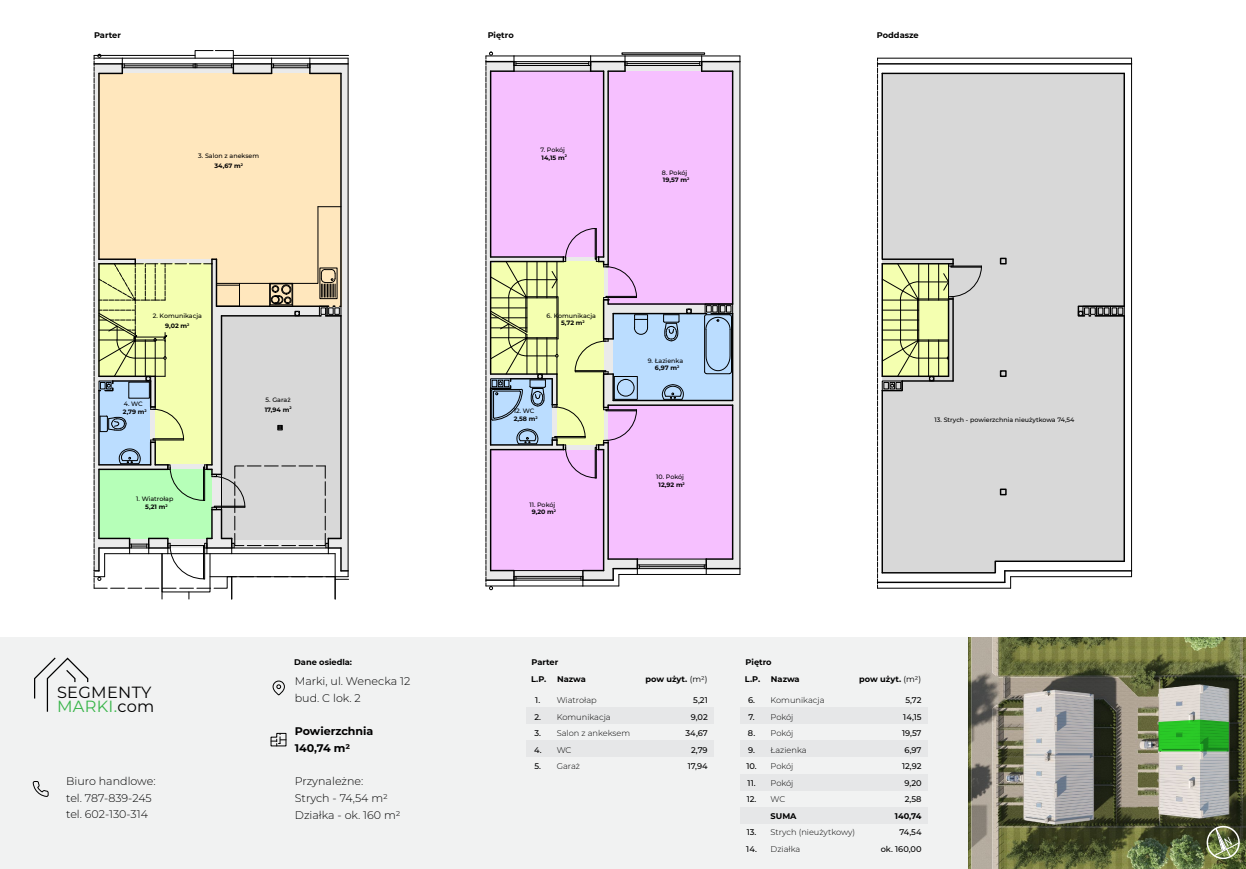
<style>
.page{position:relative;width:1246px;height:869px;background:#fff}
.page>*{position:absolute;margin:0;border:0;box-sizing:border-box;transform-origin:0 0}
.t1{font:18px "Myriad Pro";color:#000}
.t2{font:16.2px/13.8px "Montserrat";letter-spacing:.02em;color:#000}
.t3{font:300 11.1px/16.8px "Montserrat";color:#000}
.t4{font:700 11.1px/16.8px "Montserrat";color:#000}
.t5{font:300 8.25px/16.5px "Montserrat";color:#000}
.t6{font:500 8.25px/16.5px "Montserrat";color:#000}
.t7{font:700 8.25px "Montserrat";color:#000}
.t8{font:500 6.3px/7.5px "Montserrat";color:#000;text-align:center}
.t9{font:700 6.3px/7.5px "Montserrat";color:#000}
.s1{font-weight:700}
.s2{font-weight:500}
.s3{color:#39b54a}
.s4{font-weight:400}
</style>
<div class="page">
<svg style="left:647px;top:62px;width:92px;height:508px;background:#d8d7d8"></svg>
<div style="left:613px;top:313px;width:119px;height:87px;background:#bdf"></div>
<div style="left:608px;top:71px;width:124px;height:233px;background:#f6c0ff"></div>
<div style="left:608px;top:405px;width:124px;height:153px;background:#f6c0ff"></div>
<div style="left:0;top:637px;width:1245px;height:231px;background:#f1f2f2"></div>
<div style="left:526px;top:707px;width:187px;height:16px;background:#e6e7e8"></div>
<div style="left:526px;top:740px;width:187px;height:16px;background:#e6e7e8"></div>
<img style="left:968px;top:637px;width:277px;height:231px">
<div style="left:740px;top:707px;width:187px;height:16px;background:#e6e7e8"></div>
<div style="left:740px;top:740px;width:187px;height:16px;background:#e6e7e8"></div>
<div style="left:740px;top:773px;width:187px;height:17px;background:#e6e7e8"></div>
<div style="left:740px;top:806px;width:187px;height:17px;background:#e6e7e8"></div>
<svg style="left:1204px;top:818px;width:37px;height:42px;background:#6d7552"></svg>
<svg style="left:1158px;top:719px;width:70px;height:32px;background:#2eb72d"></svg>
<svg style="left:32px;top:781px;width:17px;height:16px"></svg>
<div style="left:273px;top:680px;width:12px;height:15px;border:1px solid #000;border-radius:6px"></div>
<svg style="left:276px;top:684px;width:5px;height:4px"></svg>
<svg style="left:270px;top:732px;width:16px;height:14px"></svg>
<svg style="left:34px;top:657px;width:55px;height:55px"></svg>
<hr style="left:348px;top:58px;width:1px;height:518px;background:#000">
<svg style="left:94px;top:50px;width:254px;height:549px;background:#dddbbf"></svg>
<hr style="left:701px;top:61px;width:39px;height:1px;background:#000">
<hr style="left:701px;top:70px;width:31px;height:2px;background:#000">
<hr style="left:701px;top:56px;width:38px;height:1px;background:#000">
<hr style="left:731px;top:71px;width:2px;height:233px;background:#000">
<hr style="left:731px;top:313px;width:2px;height:87px;background:#000">
<hr style="left:731px;top:405px;width:2px;height:154px;background:#000">
<hr style="left:608px;top:303px;width:124px;height:1px;background:#000">
<hr style="left:613px;top:313px;width:93px;height:1px;background:#000">
<hr style="left:706px;top:567px;width:34px;height:2px;background:#000">
<hr style="left:706px;top:574px;width:34px;height:1px;background:#000">
<hr style="left:637px;top:558px;width:69px;height:1px;background:#000">
<hr style="left:637px;top:574px;width:69px;height:1px;background:#000">
<hr style="left:625px;top:56px;width:76px;height:1px;background:#000">
<hr style="left:613px;top:399px;width:119px;height:2px;background:#000">
<hr style="left:608px;top:404px;width:124px;height:2px;background:#000">
<svg style="left:662px;top:384px;width:21px;height:16px"></svg>
<svg style="left:704px;top:303px;width:28px;height:71px"></svg>
<svg style="left:686px;top:309px;width:5px;height:4px"></svg>
<hr style="left:739px;top:56px;width:1px;height:518px;background:#000">
<svg style="left:663px;top:314px;width:16px;height:27px"></svg>
<svg style="left:699px;top:56px;width:3px;height:15px"></svg>
<hr style="left:627px;top:63px;width:72px;height:1px;background:#000">
<hr style="left:625px;top:61px;width:76px;height:1px;background:#000">
<hr style="left:625px;top:65px;width:76px;height:1px;background:#000">
<hr style="left:639px;top:566px;width:65px;height:1px;background:#000">
<hr style="left:637px;top:568px;width:69px;height:1px;background:#000">
<hr style="left:637px;top:564px;width:69px;height:1px;background:#000">
<svg style="left:704px;top:558px;width:28px;height:16px"></svg>
<svg style="left:485px;top:52px;width:162px;height:537px"></svg>
<hr style="left:877px;top:63px;width:254px;height:2px;background:#000">
<hr style="left:877px;top:58px;width:254px;height:1px;background:#000">
<hr style="left:1004px;top:570px;width:127px;height:1px;background:#000">
<hr style="left:1010px;top:576px;width:121px;height:1px;background:#000">
<hr style="left:1131px;top:58px;width:1px;height:518px;background:#000">
<svg style="left:877px;top:58px;width:248px;height:530px;background:#cfcfcb"></svg>
<h3 class="t7" style="left:94px;top:29px;width:28px">Parter</h3>
<h3 class="t7" style="left:487px;top:29px;width:28px">Piętro</h3>
<h3 class="t7" style="left:876px;top:29px;width:43px">Poddasze</h3>
<p class="t8" style="left:198px;top:151px;width:62px;line-height:9.8px">3. Salon z aneksem<br><span class="s1">34,67 m</span><sup>2</sup></p>
<p class="t8" style="left:540px;top:146px;width:28px;text-align:left">7. Pokój<br><span class="s1">14,15 m</span><sup>2</sup></p>
<p class="t8" style="left:661px;top:169px;width:28px;text-align:left">8. Pokój<br><span class="s1">19,57 m</span><sup>2</sup></p>
<p class="t8" style="left:153px;top:310px;width:51px;line-height:9.8px">2. Komunikacja<br><span class="s1">9,02 m</span><sup>2</sup></p>
<p class="t8" style="left:546px;top:311px;width:51px">6. Komunikacja<br><span class="s1">5,72 m</span><sup>2</sup></p>
<p class="t8" style="left:647px;top:356px;width:37px">9. Łazienka<br><span class="s1">6,97 m</span><sup>2</sup></p>
<p class="t9" style="left:123px;top:400px;width:25px"><span class="s2">4. WC<br></span>2,79 m<sup>2</sup></p>
<p class="t8" style="left:265px;top:394px;width:28px;line-height:9.8px;text-align:left">5. Garaż<br><span class="s1">17,94 m</span><sup>2</sup></p>
<p class="t8" style="left:513px;top:407px;width:25px;text-align:left">12. WC<br><span class="s1">2,58 m</span><sup>2</sup></p>
<p class="t8" style="left:934px;top:415px;width:141px">13. Strych - powierzchnia nieużytkowa 74,54</p>
<p class="t8" style="left:656px;top:473px;width:29px">10. Pokój<br><span class="s1">12,92 m</span><sup>2</sup></p>
<p class="t8" style="left:136px;top:494px;width:39px">1. Wiatrołap<br><span class="s1">5,21 m</span><sup>2</sup></p>
<p class="t8" style="left:529px;top:500px;width:28px">11. Pokój<br><span class="s1">9,20 m</span><sup>2</sup></p>
<h2 class="t2" style="left:57px;top:685px;width:99px">SEGMENTY<br><span class="s3">MARKI.</span>com</h2>
<h3 class="t3" style="left:66px;top:771px;width:91px">Biuro handlowe: tel. 787-839-245 tel. 602-130-314</h3>
<h3 class="t7" style="left:294px;top:656px;width:59px">Dane osiedla:</h3>
<h3 class="t7" style="left:531px;top:656px;width:28px">Parter</h3>
<h3 class="t7" style="left:745px;top:656px;width:28px">Piętro</h3>
<h3 class="t3" style="left:295px;top:671px;width:117px">Marki, ul. Wenecka 12 bud. C lok. 2</h3>
<h3 class="t4" style="left:295px;top:721px;width:80px">Powierzchnia<br>140,74 m2</h3>
<h3 class="t3" style="left:295px;top:772px;width:107px">Przynależne:<br>Strych - 74,54 m2<br>Działka - ok. 160 m2</h3>
<h1 class="t1" style="left:356px;top:677px;width:100px">Lorem ipsum</h1>
<h3 class="t7" style="left:744px;top:673px;width:17px">L.P.</h3>
<h3 class="t7" style="left:770px;top:673px;width:30px">Nazwa</h3>
<h3 class="t7" style="left:859px;top:673px;width:63px">pow użyt. <span class="s4">(m2)</span></h3>
<h3 class="t6" style="left:901px;top:691px;width:21px;text-align:center">5,72<br>14,15<br>19,57<br>6,97<br>12,92<br>9,20<br>2,58</h3>
<h3 class="t7" style="left:894px;top:809px;width:28px">140,74</h3>
<h3 class="t6" style="left:880px;top:823px;width:42px;text-align:right">74,54<br>ok. 160,00</h3>
<h3 class="t7" style="left:531px;top:673px;width:17px">L.P.</h3>
<h3 class="t7" style="left:645px;top:673px;width:63px">pow użyt. <span class="s4">(m2)</span></h3>
<h3 class="t6" style="left:685px;top:691px;width:24px;text-align:right">5,21<br>9,02<br>34,67<br>2,79<br>17,94</h3>
<h3 class="t6" style="left:746px;top:691px;width:12px">6.<br>7.<br>8.<br>9.<br>10.<br>11.<br>12.</h3>
<h3 class="t6" style="left:746px;top:823px;width:12px">13.<br>14.</h3>
<h3 class="t7" style="left:557px;top:673px;width:30px">Nazwa</h3>
<h3 class="t6" style="left:534px;top:691px;width:9px">1.<br>2.<br>3.<br>4.<br>5.</h3>
<h3 class="t5" style="left:556px;top:691px;width:75px">Wiatrołap<br>Komunikacja<br>Salon z ankeksem<br>WC<br>Garaż</h3>
<h3 class="t5" style="left:770px;top:691px;width:55px">Komunikacja<br>Pokój<br>Pokój<br>Łazienka<br>Pokój<br>Pokój<br>WC</h3>
<h3 class="t7" style="left:770px;top:809px;width:27px">SUMA</h3>
<h3 class="t5" style="left:770px;top:823px;width:86px">Strych (nieużytkowy)<br>Działka</h3>
</div>
